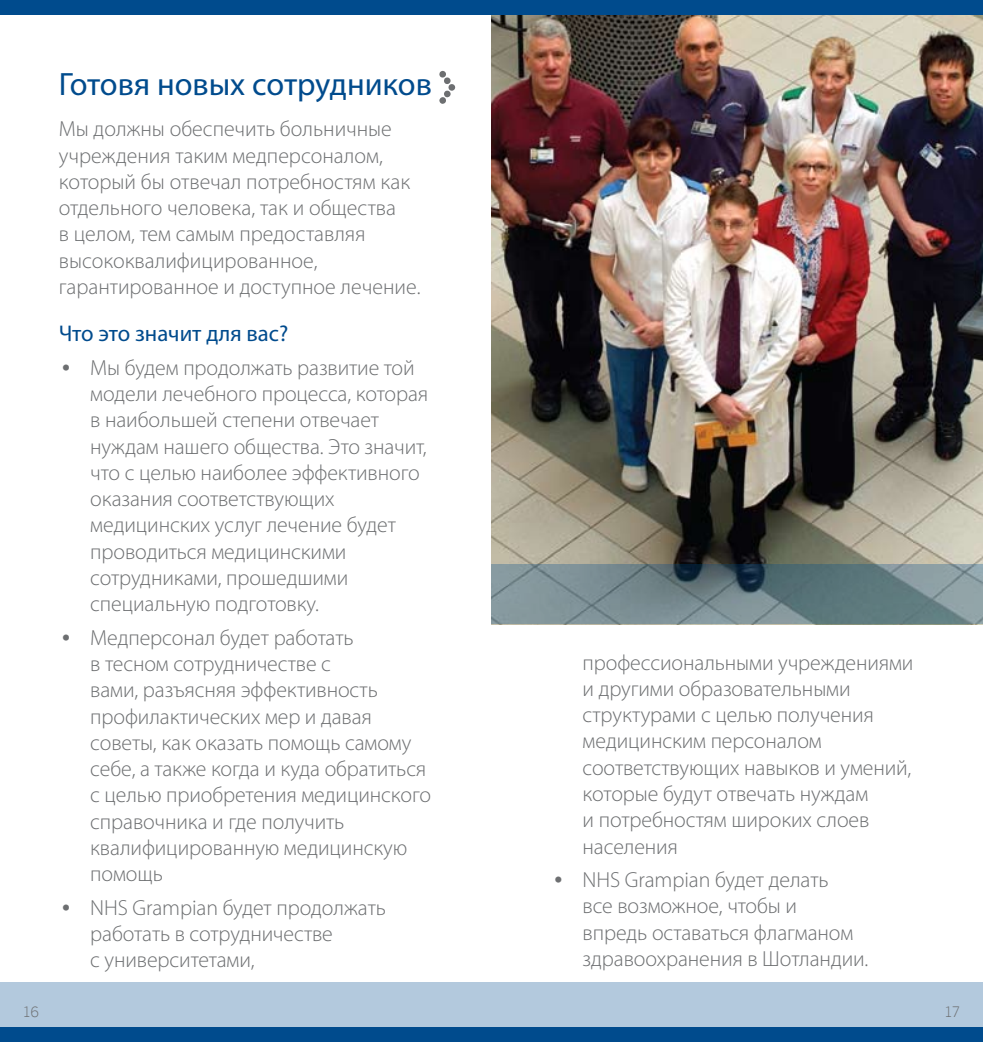
<style>
.page{position:relative;width:983px;height:1042px;background:#fff}
.page>*{position:absolute;margin:0;border:0;box-sizing:border-box;transform-origin:0 0}
.t1{font:32.38px "Myriad Pro";color:#004b8d}
.t2{font:22.75px "Myriad Pro";color:#004b8d}
.t3{font:300 21.88px/26.2px "Myriad Pro";letter-spacing:-.005em;color:#6d6f71}
.t4{font:100 15.75px "News Gothic Com";color:#6d6f71}
.s1{font-family:"Praxis EF"}
</style>
<div class="page">
<img style="left:491px;top:15px;width:491px;height:609px">
<div style="left:0;top:982px;width:982px;height:60px;background:#b3c9dd"></div>
<div style="left:0;top:1027px;width:982px;height:15px;background:#004b8d"></div>
<div style="left:0;top:0;width:982px;height:15px;background:#004b8d"></div>
<svg style="left:439px;top:71px;width:16px;height:33px"></svg>
<svg style="left:491px;top:564px;width:491px;height:59px;background:#6e8389"></svg>
<h1 class="t1" style="left:59px;top:64px;width:374px">Готовя новых сотрудников</h1>
<p class="t3" style="left:59px;top:116px;width:363px">Мы должны обеспечить больничные учреждения таким медперсоналом, который бы отвечал потребностям как отдельного человека, так и общества<br>в целом, тем самым предоставляя высококвалифицированное, гарантированное и доступное лечение.</p>
<p class="t2" style="left:59px;top:319px;width:231px">Что это значит для вас?</p>
<p class="t3" style="left:90px;top:354px;width:339px;text-indent:-32px"><span class="s1">•</span> Мы будем продолжать развитие той модели лечебного процесса, которая в наибольшей степени отвечает нуждам нашего общества. Это значит, что с целью наиболее эффективного оказания соответствующих медицинских услуг лечение будет проводиться медицинскими сотрудниками, прошедшими специальную подготовку.</p>
<p class="t3" style="left:90px;top:624px;width:342px;text-indent:-32px"><span class="s1">•</span> Медперсонал будет работать<br>в тесном сотрудничестве с<br>вами, разъясняя эффективность профилактических мер и давая советы, как оказать помощь самому себе, а также когда и куда обратиться с целью приобретения медицинского справочника и где получить квалифицированную медицинскую помощь</p>
<p class="t3" style="left:90px;top:894px;width:297px;text-indent:-32px"><span class="s1">•</span> NHS Grampian будет продолжать работать в сотрудничестве<br>с университетами,</p>
<p class="t3" style="left:582px;top:649px;width:332px">профессиoнальными учреждениями и другими образовательными структурами с целью получения медицинским персоналом соответствующих навыков и умений, которые будут отвечать нуждам<br>и потребностям широких слоев населения</p>
<p class="t3" style="left:582px;top:866px;width:287px;text-indent:-32px"><span class="s1">•</span> NHS Grampian будет делать<br>все возможное, чтобы и<br>впредь оставаться флагманом здравоохранения в Шотландии.</p>
<p class="t4" style="left:22px;top:1003px;width:18px">16</p>
<p class="t4" style="left:943px;top:1003px;width:18px">17</p>
</div>
